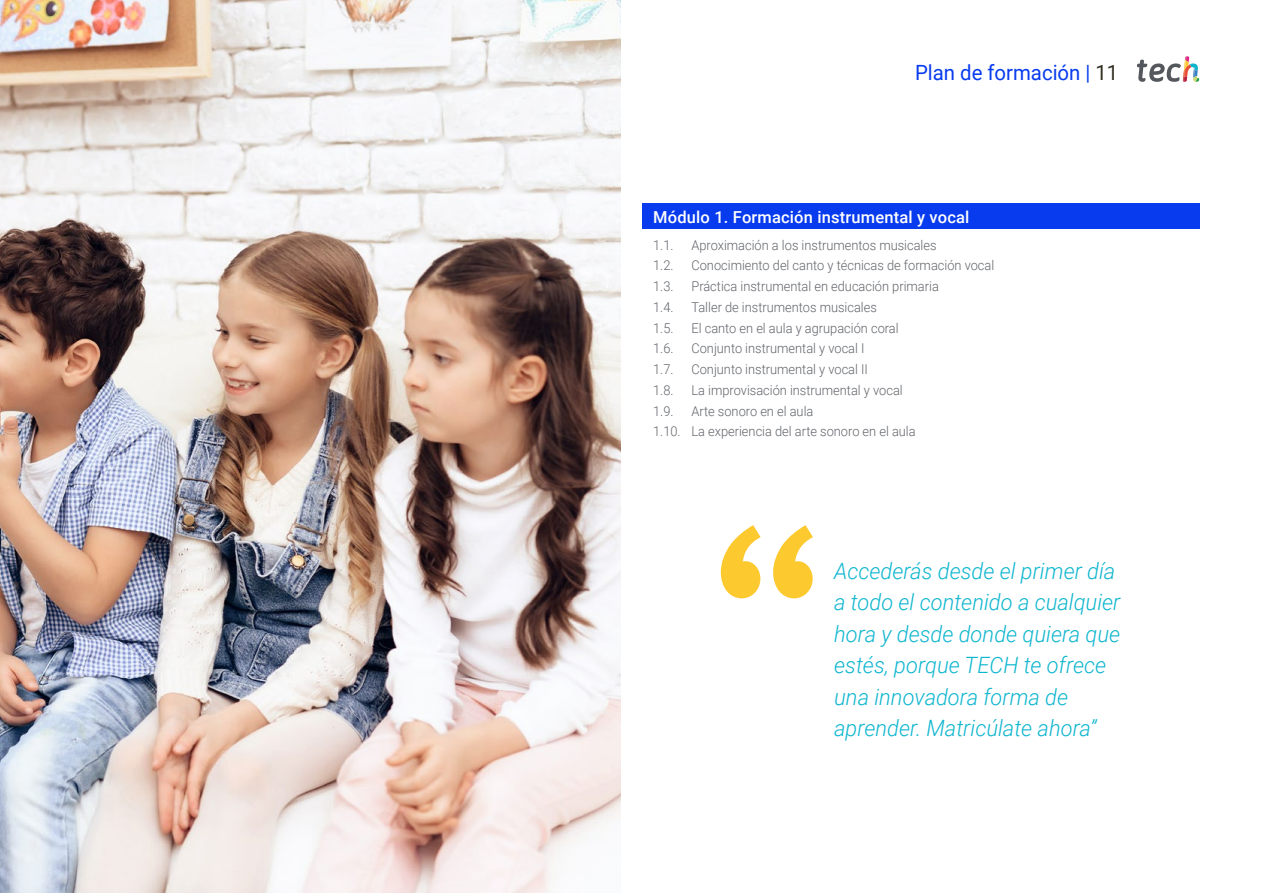
<style>
.page{position:relative;width:1263px;height:893px;background:#fff}
.page>*{position:absolute;margin:0;border:0;box-sizing:border-box;transform-origin:0 0}
.t1{font:italic 300 22.5px/31.5px "Roboto";color:#0fb6cf}
.t2{font:21px "Roboto";color:#083bee}
.t3{font:500 16.5px "Roboto";letter-spacing:.01em;color:#fff}
.t4{font:300 13.5px/20.7px "Roboto";color:#61646a;scale:.95 1}
.s1{color:#312e20}
</style>
<div class="page">
<svg style="left:721px;top:525px;width:92px;height:73px"></svg>
<img style="left:0;top:0;width:621px;height:893px">
<div style="left:642px;top:204px;width:557px;height:25px;background:#083bee"></div>
<svg style="left:1137px;top:56px;width:62px;height:26px"></svg>
<h2 class="t2" style="left:915px;top:57px;width:205px">Plan de formación | <span class="s1">11</span></h2>
<p class="t3" style="left:653px;top:205px;width:318px">Módulo 1. Formación instrumental y vocal</p>
<p class="t4" style="left:653px;top:234px;width:23px">1.1.</p>
<p class="t4" style="left:691px;top:234px;width:260px">Aproximación a los instrumentos musicales</p>
<p class="t4" style="left:653px;top:255px;width:23px">1.2.</p>
<p class="t4" style="left:691px;top:255px;width:320px">Conocimiento del canto y técnicas de formación vocal</p>
<p class="t4" style="left:653px;top:275px;width:23px">1.3.</p>
<p class="t4" style="left:691px;top:275px;width:262px">Práctica instrumental en educación primaria</p>
<p class="t4" style="left:653px;top:296px;width:23px">1.4.</p>
<p class="t4" style="left:691px;top:296px;width:197px">Taller de instrumentos musicales</p>
<p class="t4" style="left:653px;top:317px;width:23px">1.5.</p>
<p class="t4" style="left:691px;top:317px;width:220px">El canto en el aula y agrupación coral</p>
<p class="t4" style="left:653px;top:338px;width:23px">1.6.</p>
<p class="t4" style="left:691px;top:338px;width:184px">Conjunto instrumental y vocal I</p>
<p class="t4" style="left:653px;top:358px;width:23px">1.7.</p>
<p class="t4" style="left:691px;top:358px;width:187px">Conjunto instrumental y vocal II</p>
<p class="t4" style="left:653px;top:379px;width:23px">1.8.</p>
<p class="t4" style="left:691px;top:379px;width:224px">La improvisación instrumental y vocal</p>
<p class="t4" style="left:653px;top:400px;width:23px">1.9.</p>
<p class="t4" style="left:653px;top:400px;width:278px;text-indent:38px">Arte sonoro en el aula<br>1.10. La experiencia del arte sonoro en el aula</p>
<h1 class="t1" style="left:834px;top:554px;width:288px">Accederás desde el primer día a todo el contenido a cualquier hora y desde donde quiera que estés, porque TECH te ofrece una innovadora forma de aprender. Matricúlate ahora”</h1>
</div>
